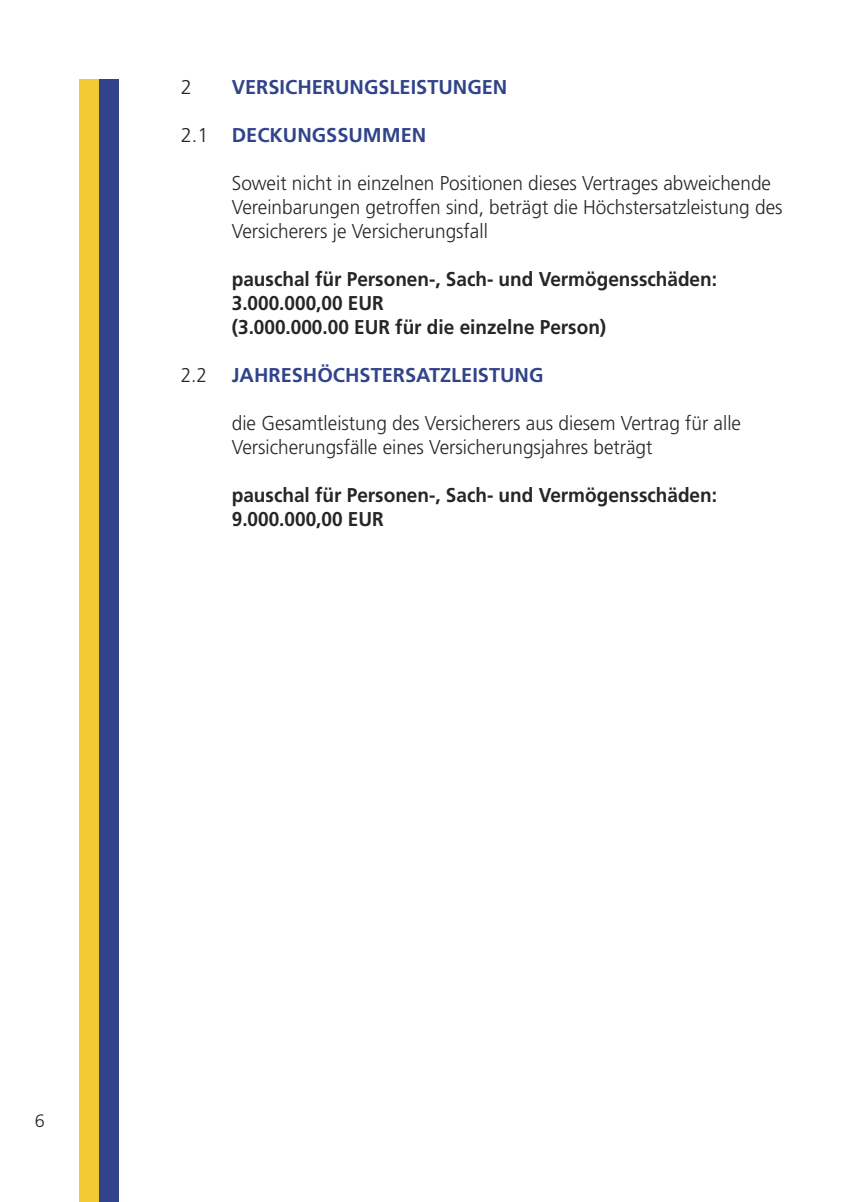
<style>
.page{position:relative;width:851px;height:1202px;background:#fff}
.page>*{position:absolute;margin:0;border:0;box-sizing:border-box;transform-origin:0 0}
.t1{font:300 20px/24px "Frutiger";color:#272627;scale:.95 1}
.t2{font:700 20px/24px "Frutiger";color:#272627;scale:.95 1}
.t3{font:700 20px "Frutiger";color:#31448b}
.t4{font:300 20px "Frutiger";color:#272627}
.t5{font:300 18px "Frutiger";color:#272627}
.s1{font-weight:300;color:#272627}
</style>
<div class="page">
<div style="left:99px;top:79px;width:20px;height:1123px;background:#31448b"></div>
<div style="left:79px;top:79px;width:20px;height:1123px;background:#f3ca32"></div>
<p class="t4" style="left:181px;top:79px;width:13px">2</p>
<p class="t3" style="left:232px;top:79px;width:277px">VERSICHERUNGSLEISTUNGEN</p>
<p class="t3" style="left:181px;top:127px;width:247px"><span class="s1">2.1</span> DECKUNGSSUMMEN</p>
<p class="t1" style="left:232px;top:173px;width:581px">Soweit nicht in einzelnen Positionen dieses Vertrages abweichende<br>Vereinbarungen getroffen sind, beträgt die Höchstersatzleistung des<br>Versicherers je Versicherungsfall</p>
<p class="t2" style="left:232px;top:269px;width:512px">pauschal für Personen-, Sach- und Vermögensschäden:<br>3.000.000,00 EUR<br>(3.000.000.00 EUR für die einzelne Person)</p>
<p class="t3" style="left:181px;top:367px;width:364px"><span class="s1">2.2</span> JAHRESHÖCHSTERSATZLEISTUNG</p>
<p class="t1" style="left:232px;top:413px;width:537px">die Gesamtleistung des Versicherers aus diesem Vertrag für alle<br>Versicherungsfälle eines Versicherungsjahres beträgt</p>
<p class="t2" style="left:232px;top:485px;width:512px">pauschal für Personen-, Sach- und Vermögensschäden:<br>9.000.000,00 EUR</p>
<p class="t5" style="left:35px;top:1114px;width:12px">6</p>
</div>
